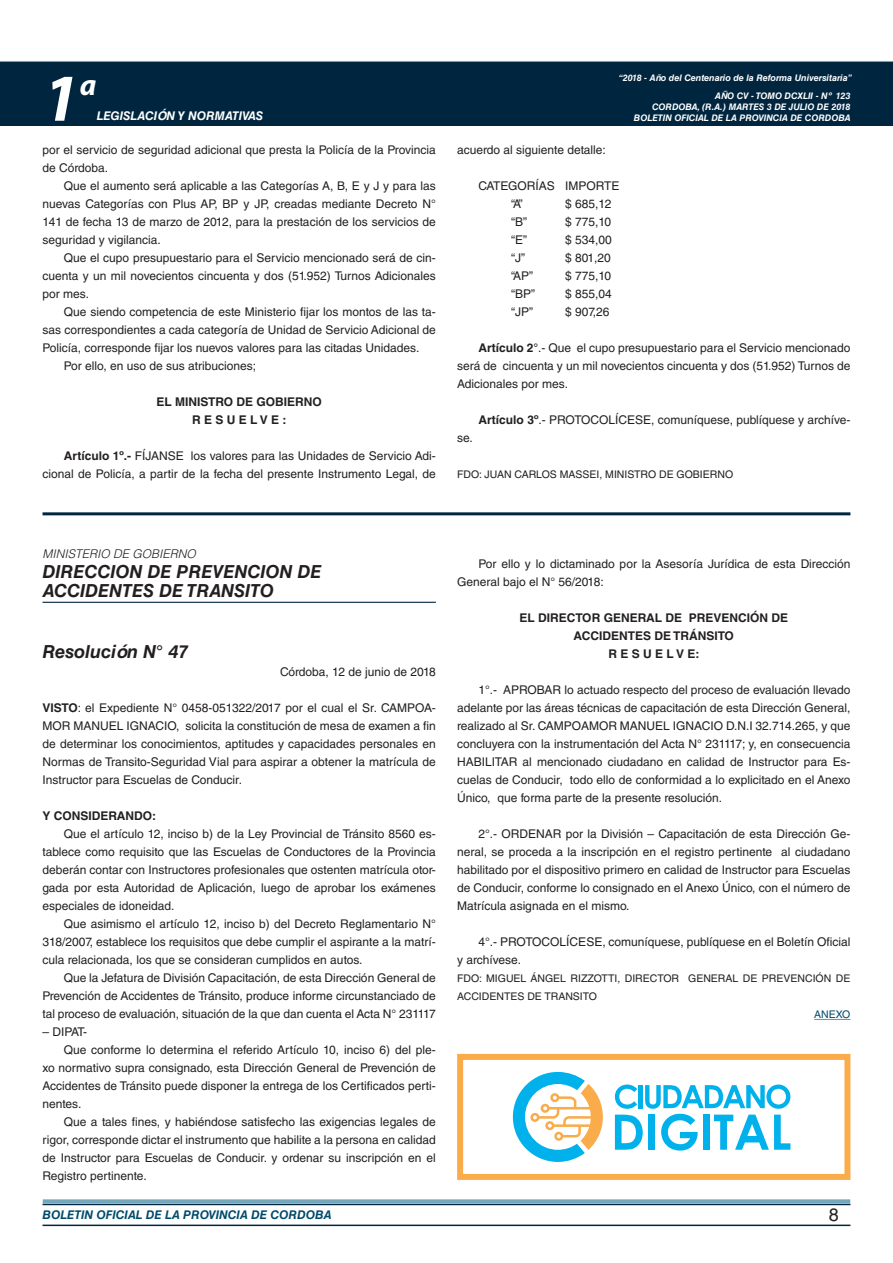
<style>
.page{position:relative;width:893px;height:1263px;background:#fff}
.page>*{position:absolute;margin:0;border:0;box-sizing:border-box;transform-origin:0 0}
.t1{font:italic 700 67.5px "Myriad Pro";color:#fff}
.t2{font:italic 700 30px "Myriad Pro";color:#fff}
.NOMBRE_DE_MINISTERIO{font:italic 700 18px/19.5px "Helvetica LT Std";color:#231f20}
.DOC__N{font:italic 700 18px "Helvetica LT Std";color:#231f20}
.t3{font:18px "Helvetica LT Std";color:#231f20}
.TEXTO_BASE{font:12px/18px "Helvetica LT Std";color:#231f20;text-align:justify}
.TEXTO_BASE-2{font:700 12px "Helvetica LT Std";color:#231f20}
.TEXTO_BASE-3{font:12px "Helvetica LT Std";color:#231f20}
.t4{font:italic 700 12px "Helvetica LT Std";color:#004b6c}
.t5{font:italic 700 12px "Helvetica LT Std";color:#fff}
.NOMBRE_DE_MINISTERIO-2{font:italic 300 12px "Helvetica LT Std";color:#231f20}
.FIRMA{font:10.5px/18px "Helvetica LT Std";color:#231f20}
.ANEXO{font:10.5px "Helvetica LT Std";color:#004b6c}
.t6{font:italic 700 9px/10.8px "Helvetica LT Std";color:#fff;text-align:right}
.s1{font-weight:700}
</style>
<div class="page">
<div style="left:0;top:61px;width:893px;height:6px;background:#73a5b8"></div>
<div style="left:0;top:62px;width:893px;height:64px;background:#00263f"></div>
<hr style="left:43px;top:1224px;width:807px;height:2px;background:#00263f">
<div style="left:42px;top:1198px;width:809px;height:8px;background:#fff;opacity:.75"></div>
<hr style="left:43px;top:512px;width:807px;height:3px;background:#00263f">
<hr style="left:43px;top:602px;width:393px;height:1px;background:#00263f">
<hr style="left:814px;top:1019px;width:36px;height:1px;background:#5c93aa">
<svg style="left:615px;top:1084px;width:175px;height:66px"></svg>
<svg style="left:513px;top:1072px;width:90px;height:90px"></svg>
<div style="left:457px;top:1054px;width:393px;height:126px;border:6px solid #faac4b"></div>
<h1 class="t1" style="left:43px;top:54px;width:38px">1</h1>
<h2 class="t2" style="left:80px;top:66px;width:18px">a</h2>
<p class="t5" style="left:97px;top:109px;width:168px">LEGISLACIÓN Y NORMATIVAS</p>
<p class="TEXTO_BASE" style="left:43px;top:141px;width:395px">por el servicio de seguridad adicional que presta la Policía de la Provincia de Córdoba.</p>
<p class="TEXTO_BASE" style="left:43px;top:177px;width:395px;text-indent:21px">Que el aumento será aplicable a las Categorías A, B, E y J y para las nuevas Categorías con Plus AP, BP y JP, creadas mediante Decreto N° 141 de fecha 13 de marzo de 2012, para la prestación de los servicios de seguridad y vigilancia.</p>
<p class="TEXTO_BASE" style="left:43px;top:249px;width:395px;text-indent:21px">Que el cupo presupuestario para el Servicio mencionado será de cin&shy;cuenta y un mil novecientos cincuenta y dos (51.952) Turnos Adicionales por mes.</p>
<p class="TEXTO_BASE" style="left:43px;top:303px;width:395px;text-indent:21px">Que siendo competencia de este Ministerio fijar los montos de las ta&shy;sas correspondientes a cada categoría de Unidad de Servicio Adicional de Policía, corresponde fijar los nuevos valores para las citadas Unidades.</p>
<p class="TEXTO_BASE" style="left:64px;top:357px;width:194px">Por ello, en uso de sus atribuciones;</p>
<p class="TEXTO_BASE-2" style="left:156px;top:394px;width:167px">EL MINISTRO DE GOBIERNO</p>
<p class="TEXTO_BASE-2" style="left:192px;top:412px;width:96px">R E S U E L V E :</p>
<p class="TEXTO_BASE" style="left:43px;top:447px;width:395px;text-align:right"><span class="s1">Artículo 1º.-</span> FÍJANSE los valores para las Unidades de Servicio Adi&shy;cional de Policía, a partir de la fecha del presente Instrumento Legal, de</p>
<p class="t6" style="left:619px;top:72px;width:235px">“2018 - Año del Centenario de la Reforma Universitaria”</p>
<p class="t6" style="left:634px;top:91px;width:218px">AÑO CV - TOMO DCXLII - Nº 123<br>CORDOBA, (R.A.) MARTES 3 DE JULIO DE 2018<br>BOLETIN OFICIAL DE LA PROVINCIA DE CORDOBA</p>
<p class="TEXTO_BASE" style="left:457px;top:141px;width:150px">acuerdo al siguiente detalle:</p>
<p class="TEXTO_BASE-3" style="left:478px;top:179px;width:143px">CATEGORÍAS IMPORTE</p>
<p class="TEXTO_BASE-3" style="left:511px;top:197px;width:13px">“A”</p>
<p class="TEXTO_BASE-3" style="left:565px;top:197px;width:48px">$ 685,12</p>
<p class="TEXTO_BASE-3" style="left:511px;top:215px;width:17px">“B”</p>
<p class="TEXTO_BASE-3" style="left:565px;top:215px;width:48px">$ 775,10</p>
<p class="TEXTO_BASE-3" style="left:511px;top:233px;width:17px">“E”</p>
<p class="TEXTO_BASE-3" style="left:565px;top:233px;width:48px">$ 534,00</p>
<p class="TEXTO_BASE-3" style="left:511px;top:251px;width:15px">“J”</p>
<p class="TEXTO_BASE-3" style="left:565px;top:251px;width:47px">$ 801,20</p>
<p class="TEXTO_BASE-3" style="left:511px;top:269px;width:23px">“AP”</p>
<p class="TEXTO_BASE-3" style="left:565px;top:269px;width:48px">$ 775,10</p>
<p class="TEXTO_BASE-3" style="left:511px;top:287px;width:25px">“BP”</p>
<p class="TEXTO_BASE-3" style="left:565px;top:287px;width:48px">$ 855,04</p>
<p class="TEXTO_BASE-3" style="left:511px;top:305px;width:23px">“JP”</p>
<p class="TEXTO_BASE-3" style="left:565px;top:305px;width:46px">$ 907,26</p>
<p class="TEXTO_BASE" style="left:457px;top:339px;width:395px;text-indent:21px"><span class="s1">Artículo 2°</span>.- Que el cupo presupuestario para el Servicio mencionado será de cincuenta y un mil novecientos cincuenta y dos (51.952) Turnos de Adicionales por mes.</p>
<p class="TEXTO_BASE" style="left:478px;top:411px;width:374px"><span class="s1">Artículo 3º</span>.- PROTOCOLÍCESE, comuníquese, publíquese y archíve-</p>
<p class="TEXTO_BASE" style="left:457px;top:429px;width:17px">se.</p>
<p class="FIRMA" style="left:457px;top:465px;width:278px">FDO: JUAN CARLOS MASSEI, MINISTRO DE GOBIERNO</p>
<p class="NOMBRE_DE_MINISTERIO-2" style="left:43px;top:547px;width:155px">MINISTERIO DE GOBIERNO</p>
<p class="NOMBRE_DE_MINISTERIO" style="left:43px;top:562px;width:280px">DIRECCION DE PREVENCION DE<br>ACCIDENTES DE TRANSITO</p>
<p class="DOC__N" style="left:43px;top:640px;width:147px">Resolución N° 47</p>
<p class="TEXTO_BASE" style="left:280px;top:663px;width:157px">Córdoba, 12 de junio de 2018</p>
<p class="TEXTO_BASE" style="left:43px;top:699px;width:395px"><span class="s1">VISTO</span>: el Expediente N° 0458-051322/2017 por el cual el Sr. CAMPOA-MOR MANUEL IGNACIO, solicita la constitución de mesa de examen a fin de determinar los conocimientos, aptitudes y capacidades personales en Normas de Transito-Seguridad Vial para aspirar a obtener la matrícula de Instructor para Escuelas de Conducir.</p>
<p class="TEXTO_BASE-2" style="left:43px;top:808px;width:115px">Y CONSIDERANDO:</p>
<p class="TEXTO_BASE" style="left:43px;top:825px;width:395px;text-indent:21px">Que el artículo 12, inciso b) de la Ley Provincial de Tránsito 8560 es&shy;tablece como requisito que las Escuelas de Conductores de la Provincia deberán contar con Instructores profesionales que ostenten matrícula otor&shy;gada por esta Autoridad de Aplicación, luego de aprobar los exámenes especiales de idoneidad.</p>
<p class="TEXTO_BASE" style="left:43px;top:915px;width:395px;text-indent:21px">Que asimismo el artículo 12, inciso b) del Decreto Reglamentario N° 318/2007, establece los requisitos que debe cumplir el aspirante a la matrí&shy;cula relacionada, los que se consideran cumplidos en autos.</p>
<p class="TEXTO_BASE" style="left:43px;top:969px;width:395px;text-indent:21px">Que la Jefatura de División Capacitación, de esta Dirección General de Prevención de Accidentes de Tránsito, produce informe circunstanciado de tal proceso de evaluación, situación de la que dan cuenta el Acta N° 231117</p>
<p class="TEXTO_BASE" style="left:43px;top:1023px;width:46px">– DIPAT-</p>
<p class="TEXTO_BASE" style="left:43px;top:1041px;width:395px;text-indent:21px">Que conforme lo determina el referido Artículo 10, inciso 6) del ple&shy;xo normativo supra consignado, esta Dirección General de Prevención de Accidentes de Tránsito puede disponer la entrega de los Certificados perti&shy;nentes.</p>
<p class="TEXTO_BASE" style="left:43px;top:1113px;width:395px;text-indent:21px">Que a tales fines, y habiéndose satisfecho las exigencias legales de rigor, corresponde dictar el instrumento que habilite a la persona en calidad de Instructor para Escuelas de Conducir. y ordenar su inscripción en el Registro pertinente.</p>
<p class="TEXTO_BASE" style="left:457px;top:555px;width:395px;text-indent:21px">Por ello y lo dictaminado por la Asesoría Jurídica de esta Dirección<br>General bajo el N° 56/2018:</p>
<p class="TEXTO_BASE-2" style="left:519px;top:610px;width:270px">EL DIRECTOR GENERAL DE PREVENCIÓN DE</p>
<p class="TEXTO_BASE-2" style="left:574px;top:628px;width:162px">ACCIDENTES DE TRÁNSITO</p>
<p class="TEXTO_BASE-2" style="left:608px;top:646px;width:93px">R E S U E L V E:</p>
<p class="TEXTO_BASE" style="left:457px;top:681px;width:395px;text-indent:21px">1°.- APROBAR lo actuado respecto del proceso de evaluación llevado adelante por las áreas técnicas de capacitación de esta Dirección General, realizado al Sr. CAMPOAMOR MANUEL IGNACIO D.N.I 32.714.265, y que concluyera con la instrumentación del Acta N° 231117; y, en consecuencia HABILITAR al mencionado ciudadano en calidad de Instructor para Es&shy;cuelas de Conducir, todo ello de conformidad a lo explicitado en el Anexo Único, que forma parte de la presente resolución.</p>
<p class="TEXTO_BASE" style="left:457px;top:825px;width:395px;text-indent:21px">2°.- ORDENAR por la División – Capacitación de esta Dirección Ge&shy;neral, se proceda a la inscripción en el registro pertinente al ciudadano habilitado por el dispositivo primero en calidad de Instructor para Escuelas de Conducir, conforme lo consignado en el Anexo Único, con el número de Matrícula asignada en el mismo.</p>
<p class="TEXTO_BASE" style="left:457px;top:933px;width:395px;text-indent:21px">4°.- PROTOCOLÍCESE, comuníquese, publíquese en el Boletín Oficial y archívese.</p>
<p class="FIRMA" style="left:457px;top:969px;width:395px">FDO: MIGUEL ÁNGEL RIZZOTTI, DIRECTOR GENERAL DE PREVENCIÓN DE<br>ACCIDENTES DE TRANSITO</p>
<p class="ANEXO" style="left:814px;top:1008px;width:38px">ANEXO</p>
<p class="t4" style="left:43px;top:1208px;width:290px">BOLETIN OFICIAL DE LA PROVINCIA DE CORDOBA</p>
<h3 class="t3" style="left:829px;top:1204px;width:12px">8</h3>
</div>
